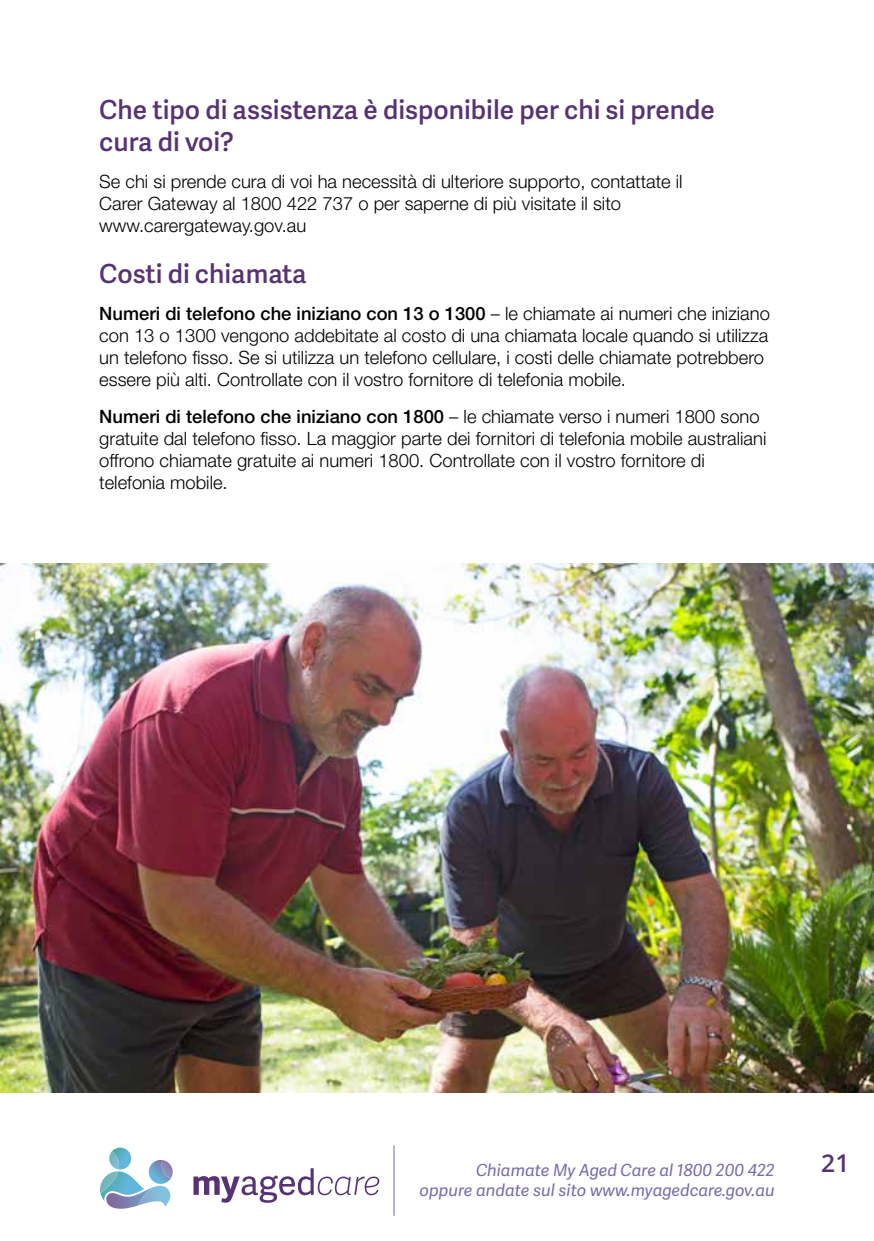
<style>
.page{position:relative;width:874px;height:1241px;background:#fff}
.page>*{position:absolute;margin:0;border:0;box-sizing:border-box;transform-origin:0 0}
.t1{font:600 26.25px/31.5px "Adelle Sans";color:#573275}
.t2{font:600 24.5px "Open Sans";color:#573275}
.t3{font:300 18.38px/22.1px "Helvetica Neue LT Std";color:#000}
.t4{font:italic 16.62px "Adelle Sans";color:#766aab}
.s1{font-weight:500}
</style>
<div class="page">
<svg style="left:193px;top:1168px;width:186px;height:34px"></svg>
<svg style="left:100px;top:1147px;width:73px;height:61px"></svg>
<hr style="left:393px;top:1145px;width:1px;height:70px;background:#766aab">
<img style="left:0;top:563px;width:873px;height:528px">
<h1 class="t1" style="left:99px;top:93px;width:616px">Che tipo di assistenza è disponibile per chi si prende cura di voi?</h1>
<p class="t3" style="left:99px;top:170px;width:584px">Se chi si prende cura di voi ha necessità di ulteriore supporto, contattate il<br>Carer Gateway al 1800 422 737 o per saperne di più visitate il sito www.carergateway.gov.au</p>
<h1 class="t1" style="left:99px;top:257px;width:209px">Costi di chiamata</h1>
<p class="t3" style="left:99px;top:302px;width:671px"><span class="s1">Numeri di telefono che iniziano con 13 o 1300</span> – le chiamate ai numeri che iniziano con 13 o 1300 vengono addebitate al costo di una chiamata locale quando si utilizza un telefono fisso. Se si utilizza un telefono cellulare, i costi delle chiamate potrebbero essere più alti. Controllate con il vostro fornitore di telefonia mobile.</p>
<p class="t3" style="left:99px;top:405px;width:668px"><span class="s1">Numeri di telefono che iniziano con 1800</span> – le chiamate verso i numeri 1800 sono gratuite dal telefono fisso. La maggior parte dei fornitori di telefonia mobile australiani offrono chiamate gratuite ai numeri 1800. Controllate con il vostro fornitore di telefonia mobile.</p>
<p class="t4" style="left:476px;top:1158px;width:300px">Chiamate My Aged Care al 1800 200 422</p>
<p class="t4" style="left:419px;top:1177px;width:356px">oppure andate sul sito www.myagedcare.gov.au</p>
<h2 class="t2" style="left:820px;top:1145px;width:30px">21</h2>
</div>
